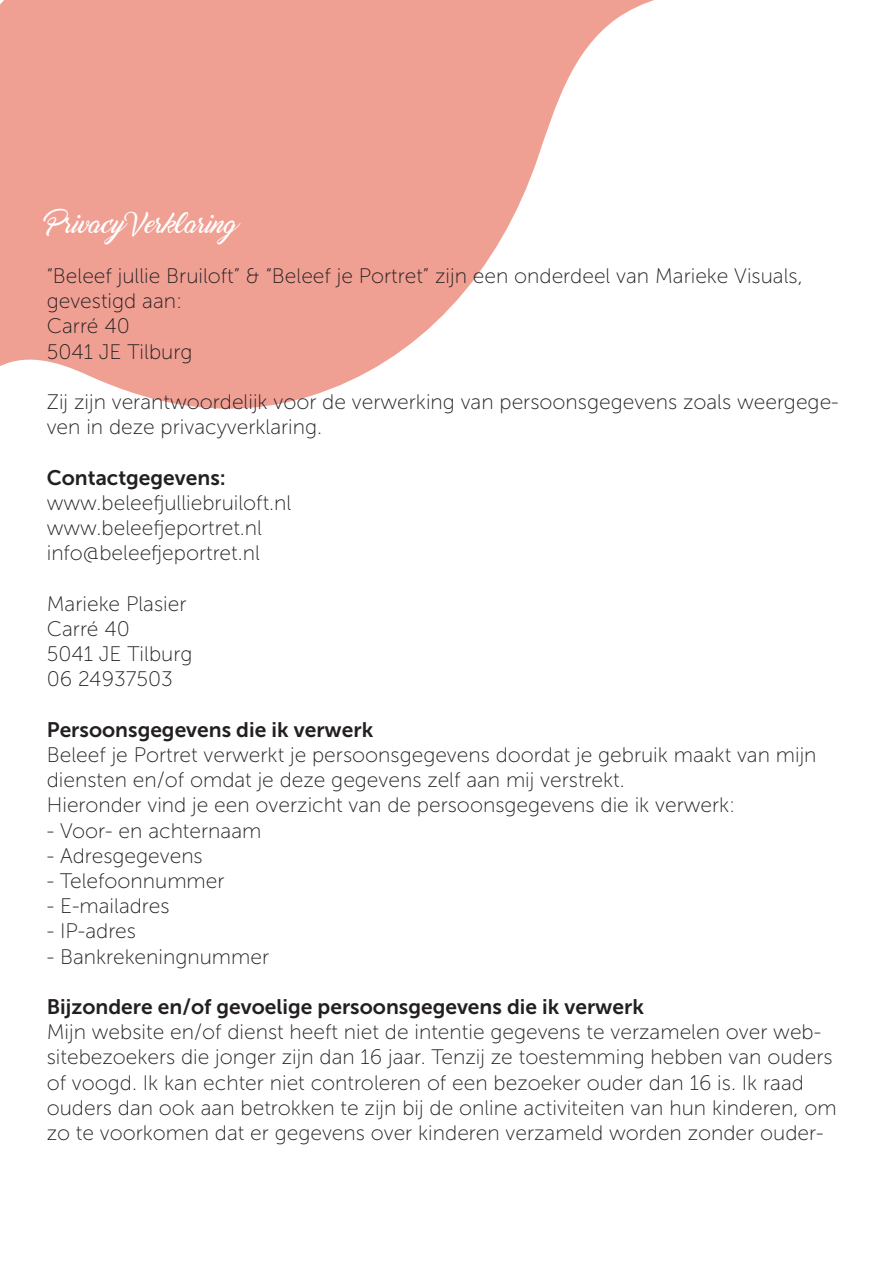
<style>
.page{position:relative;width:893px;height:1263px;background:#fff}
.page>*{position:absolute;margin:0;border:0;box-sizing:border-box;transform-origin:0 0}
.t1{font:21px/25.2px "Museo Sans 100";color:#231f20}
.t2{font:21px "Museo Sans 700";color:#231f20}
.t3{font:21px "Marguerite";color:#fff}
</style>
<div class="page">
<svg style="left:0;top:0;width:654px;height:409px;fill:#f09f93"></svg>
<p class="t3" style="left:47px;top:213px;width:202px">PrivacyVerklaring</p>
<p class="t1" style="left:47px;top:263px;width:757px">“Beleef jullie Bruiloft” &amp; “Beleef je Portret” zijn een onderdeel van Marieke Visuals, gevestigd aan:<br>Carré 40</p>
<p class="t1" style="left:47px;top:339px;width:147px">5041 JE Tilburg</p>
<p class="t1" style="left:47px;top:389px;width:793px">Zij zijn verantwoordelijk voor de verwerking van persoonsgegevens zoals weergege&shy;ven in deze privacyverklaring.</p>
<p class="t2" style="left:47px;top:466px;width:181px">Contactgegevens:</p>
<p class="t1" style="left:47px;top:490px;width:246px">www.beleefjulliebruiloft.nl www.beleefjeportret.nl</p>
<p class="t1" style="left:47px;top:541px;width:215px">info@beleefjeportret.nl</p>
<p class="t1" style="left:47px;top:591px;width:141px">Marieke Plasier</p>
<p class="t1" style="left:47px;top:616px;width:84px">Carré 40</p>
<p class="t1" style="left:47px;top:641px;width:147px">5041 JE Tilburg</p>
<p class="t1" style="left:47px;top:667px;width:128px">06 24937503</p>
<p class="t2" style="left:47px;top:718px;width:328px">Persoonsgegevens die ik verwerk</p>
<p class="t1" style="left:47px;top:742px;width:771px">Beleef je Portret verwerkt je persoonsgegevens doordat je gebruik maakt van mijn diensten en/of omdat je deze gegevens zelf aan mij verstrekt.</p>
<p class="t1" style="left:47px;top:793px;width:690px">Hieronder vind je een overzicht van de persoonsgegevens die ik verwerk:</p>
<p class="t1" style="left:47px;top:818px;width:216px">- Voor- en achternaam</p>
<p class="t1" style="left:47px;top:843px;width:158px">- Adresgegevens</p>
<p class="t1" style="left:47px;top:868px;width:179px">- Telefoonnummer</p>
<p class="t1" style="left:47px;top:893px;width:124px">- E-mailadres</p>
<p class="t1" style="left:47px;top:919px;width:91px">- IP-adres</p>
<p class="t1" style="left:47px;top:944px;width:224px">- Bankrekeningnummer</p>
<p class="t2" style="left:47px;top:995px;width:599px">Bijzondere en/of gevoelige persoonsgegevens die ik verwerk</p>
<p class="t1" style="left:47px;top:1019px;width:787px">Mijn website en/of dienst heeft niet de intentie gegevens te verzamelen over web&shy;sitebezoekers die jonger zijn dan 16 jaar. Tenzij ze toestemming hebben van ouders of voogd. Ik kan echter niet controleren of een bezoeker ouder dan 16 is. Ik raad</p>
<p class="t1" style="left:47px;top:1095px;width:791px">ouders dan ook aan betrokken te zijn bij de online activiteiten van hun kinderen, om zo te voorkomen dat er gegevens over kinderen verzameld worden zonder ouder-</p>
</div>
